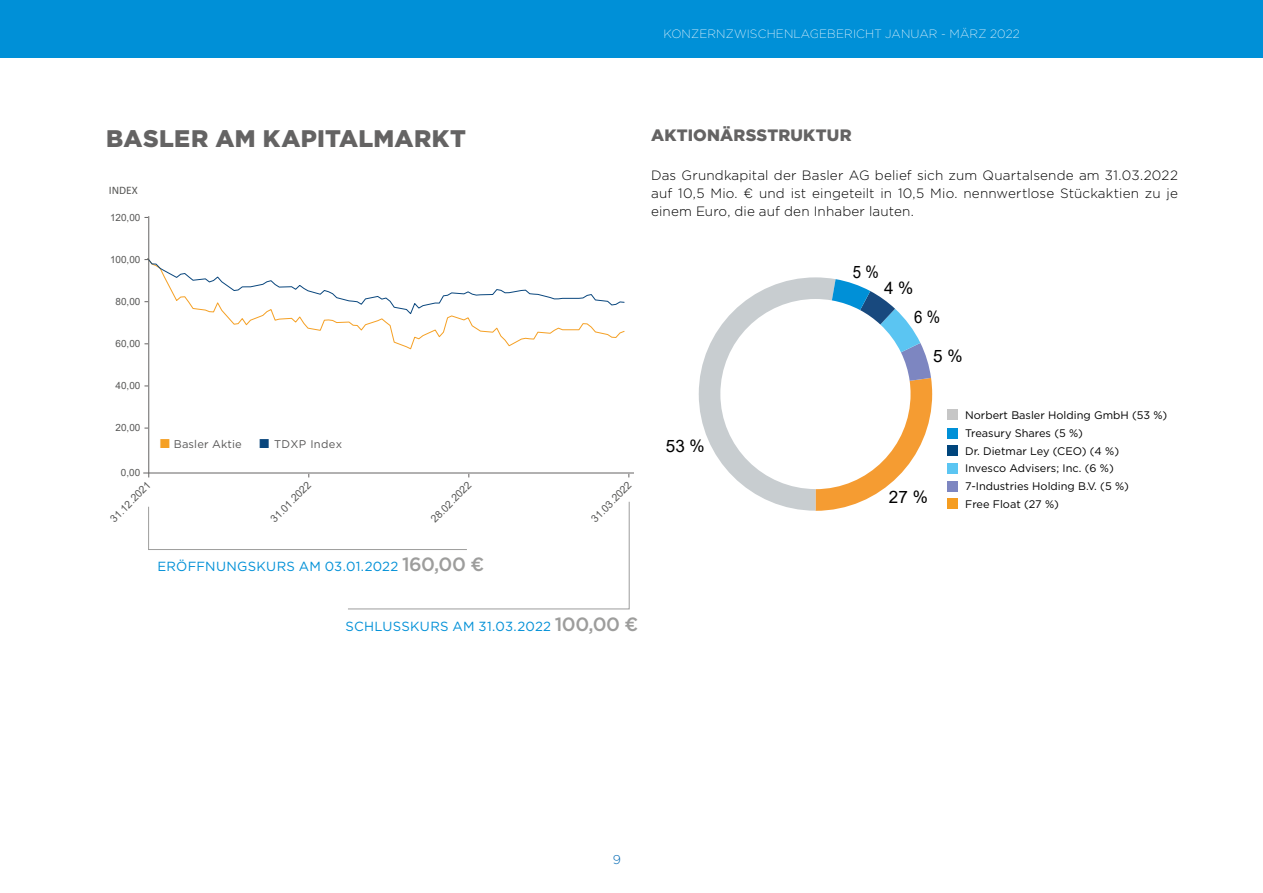
<style>
.page{position:relative;width:1263px;height:893px;background:#fff}
.page>*{position:absolute;margin:0;border:0;box-sizing:border-box;transform-origin:0 0}
.t1{font:900 24px "Gotham";letter-spacing:.015em;color:#646363}
.t2{font:17.1px "Arial";color:#000}
.t3{font:17.1px "Arial";color:#000;scale:.88 1}
.t4{font:900 16.5px "Gotham";letter-spacing:.01em;color:#646363}
.t5{font:300 13.5px/18px "Gotham";letter-spacing:.01em;color:#000;text-align:justify}
.t6{font:13.2px "Gotham";letter-spacing:.015em;color:#0090d7}
.t7{font:300 12.75px "Gotham";color:#0069b4}
.t8{font:200 12px "Gotham";letter-spacing:.01em;color:#fff}
.t9{font:11.55px "Calibri";color:#575756}
.t10{font:11.1px "Gotham";letter-spacing:.01em;color:#585757}
.t11{font:11.1px "Gotham";letter-spacing:.03em;color:#585757}
.t12{font:10.95px "Gotham";color:#000}
.t13{font:10.35px "Arial";color:#575756}
.t14{font:9.9px "Arial";color:#575756}
.s1{font-weight:500;font-size:19.2px;color:#9d9d9c}
</style>
<div class="page">
<hr style="left:148px;top:216px;width:1px;height:261px;background:#666464">
<hr style="left:143px;top:473px;width:490px;height:1px;background:#666464">
<svg style="left:144px;top:257px;width:481px;height:93px"></svg>
<div style="left:947px;top:428px;width:11px;height:11px;background:#0090d7"></div>
<div style="left:947px;top:409px;width:11px;height:11px;background:#c6c6c6"></div>
<div style="left:947px;top:446px;width:11px;height:10px;background:#00457c"></div>
<div style="left:947px;top:481px;width:11px;height:10px;background:#7d86c1"></div>
<div style="left:947px;top:463px;width:11px;height:11px;background:#5bc5f2"></div>
<div style="left:947px;top:498px;width:11px;height:11px;background:#f59d21"></div>
<svg style="left:699px;top:277px;width:233px;height:234px"></svg>
<div style="left:0;top:0;width:1263px;height:57px;background:#0090d7"></div>
<svg style="left:148px;top:502px;width:481px;height:107px"></svg>
<p class="t8" style="left:663px;top:26px;width:358px">KONZERNZWISCHENLAGEBERICHT JANUAR - MÄRZ 2022</p>
<h1 class="t1" style="left:106px;top:122px;width:361px">BASLER AM KAPITALMARKT</h1>
<p class="t9" style="left:109px;top:183px;width:31px">INDEX</p>
<p class="t14" style="left:110px;top:211px;width:32px">120,00</p>
<p class="t14" style="left:110px;top:253px;width:32px">100,00</p>
<p class="t14" style="left:116px;top:295px;width:26px">80,00</p>
<p class="t14" style="left:116px;top:337px;width:26px">60,00</p>
<p class="t14" style="left:116px;top:379px;width:26px">40,00</p>
<p class="t14" style="left:116px;top:421px;width:26px">20,00</p>
<p class="t14" style="left:121px;top:466px;width:21px">0,00</p>
<p class="t10" style="left:174px;top:437px;width:69px">Basler Aktie</p>
<p class="t11" style="left:274px;top:437px;width:70px">TDXP Index</p>
<p class="t13" style="left:107px;top:515px;width:54px;rotate:-45deg">31.12.2021</p>
<p class="t13" style="left:267px;top:515px;width:54px;rotate:-45deg">31.01.2022</p>
<p class="t13" style="left:428px;top:515px;width:54px;rotate:-45deg">28.02.2022</p>
<p class="t13" style="left:588px;top:515px;width:54px;rotate:-45deg">31.03.2022</p>
<p class="t6" style="left:157px;top:558px;width:328px">ERÖFFNUNGSKURS AM 03.01.2022 <span class="s1">160,00 €</span></p>
<p class="t4" style="left:651px;top:124px;width:202px">AKTIONÄRSSTRUKTUR</p>
<p class="t5" style="left:651px;top:166px;width:528px">Das Grundkapital der Basler AG belief sich zum Quartalsende am 31.03.2022 auf 10,5 Mio. € und ist eingeteilt in 10,5 Mio. nennwertlose Stückaktien zu je einem Euro, die auf den Inhaber lauten.</p>
<p class="t3" style="left:853px;top:260px;width:31px">5 %</p>
<p class="t2" style="left:884px;top:277px;width:31px">4 %</p>
<p class="t3" style="left:914px;top:305px;width:31px">6 %</p>
<p class="t2" style="left:666px;top:435px;width:40px">53 %</p>
<p class="t2" style="left:933px;top:344px;width:31px">5 %</p>
<p class="t2" style="left:889px;top:485px;width:40px">27 %</p>
<p class="t12" style="left:965px;top:408px;width:204px">Norbert Basler Holding GmbH (53 %)</p>
<p class="t12" style="left:965px;top:444px;width:155px">Dr. Dietmar Ley (CEO) (4 %)</p>
<p class="t12" style="left:965px;top:479px;width:165px">7-Industries Holding B.V. (5 %)</p>
<p class="t12" style="left:965px;top:426px;width:119px">Treasury Shares (5 %)</p>
<p class="t12" style="left:965px;top:461px;width:150px">Invesco Advisers; Inc. (6 %)</p>
<p class="t12" style="left:965px;top:497px;width:95px">Free Float (27 %)</p>
<p class="t6" style="left:345px;top:617px;width:294px">SCHLUSSKURS AM 31.03.2022 <span class="s1">100,00 €</span></p>
<p class="t7" style="left:613px;top:852px;width:10px">9</p>
</div>
